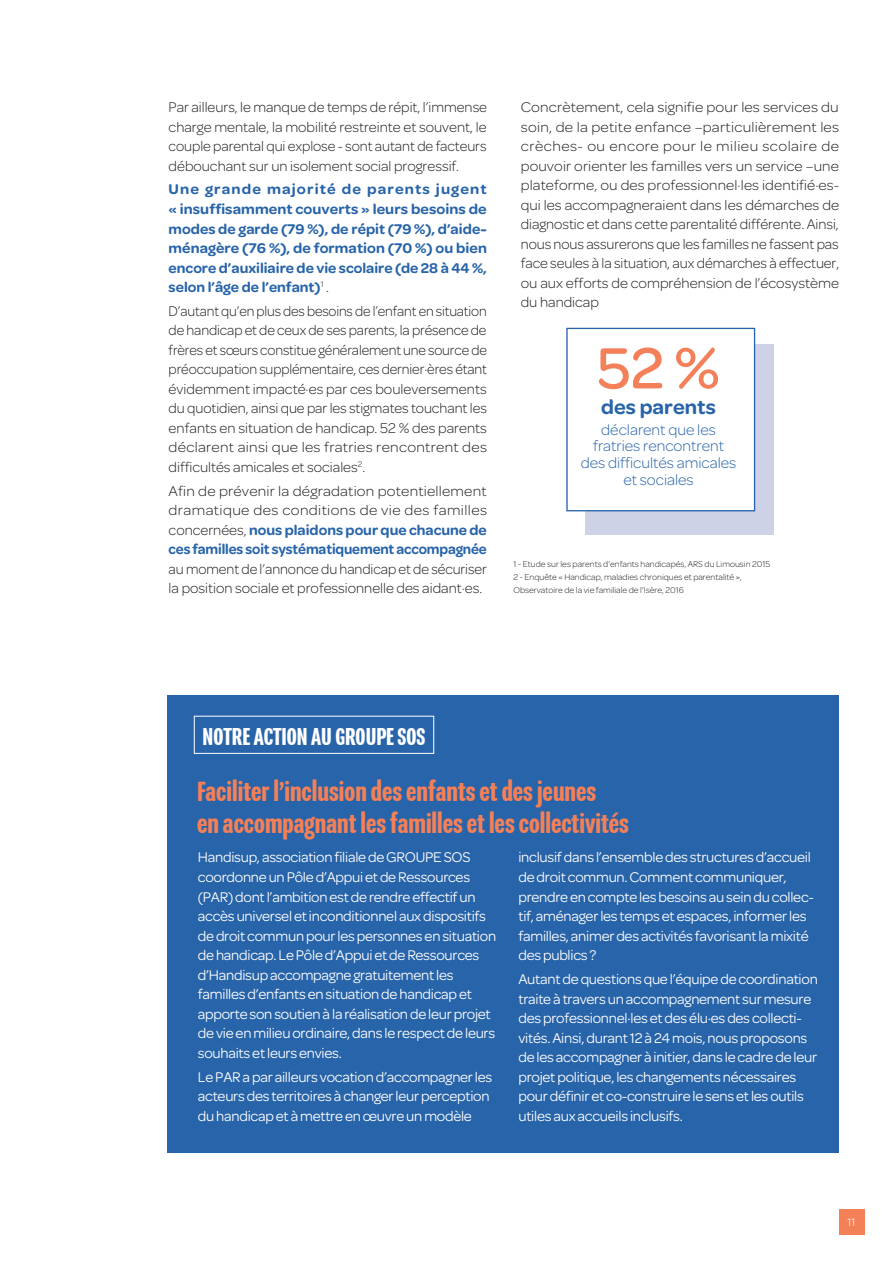
<style>
.page{position:relative;width:893px;height:1263px;background:#fff}
.page>*{position:absolute;margin:0;border:0;box-sizing:border-box;transform-origin:0 0}
.t1{font:500 61.95px "Omnes";color:#f48059}
.t2{font:500 30px/31.5px "Program Narrow";color:#f48058}
.t3{font:500 26.55px "Program Narrow";color:#fff}
.t4{font:600 21.3px "Omnes";color:#2864a9}
.t5{font:300 15.9px/16.6px "Omnes";color:#2864a9;text-align:center}
.t6{font:15px/19.5px "Omnes";letter-spacing:-.015em;color:#fff}
.t7{font:300 15px/19.5px "Omnes";color:#231f20;text-align:justify;scale:1.05 1}
.t8{font:300 15px/19.5px "Omnes";color:#231f20;text-align:justify;scale:.95 1}
.t9{font:300 15px/19.5px "Omnes";color:#231f20;text-align:justify}
.t10{font:600 15px/19.5px "Omnes";color:#2864a9;text-align:justify;scale:1.05 1}
.t11{font:300 12px "Omnes";color:#fff}
.t12{font:300 9px/12.9px "Omnes";color:#231f20}
.s1{font-weight:300;color:#231f20}
.s2{font-weight:600;color:#2864a9}
</style>
<div class="page">
<div style="left:839px;top:1209px;width:25px;height:25px;background:#f48058"></div>
<div style="left:167px;top:694px;width:672px;height:458px;background:#2864a9"></div>
<div style="left:194px;top:716px;width:240px;height:38px;border:1px solid #fff"></div>
<div style="left:586px;top:345px;width:188px;height:190px;background:#cdd2e7"></div>
<div style="left:566px;top:328px;width:189px;height:183px;background:#fff;border:1px solid #2864a9"></div>
<p class="t9" style="left:169px;top:98px;width:320px">Par ailleurs, le manque de temps de répit, l’immense charge mentale, la mobilité restreinte et souvent, le couple parental qui explose - sont autant de facteurs débouchant sur un isolement social progressif.</p>
<p class="t10" style="left:169px;top:180px;width:305px">Une grande majorité de parents jugent « insuffisamment couverts » leurs besoins de modes de garde (79 %), de répit (79 %), d’aide&shy;ménagère (76 %), de formation (70 %) ou bien encore d’auxiliaire de vie scolaire (de 28 à 44 %, selon l’âge de l’enfant)<sup>1</sup> <span class="s1">.</span></p>
<p class="t8" style="left:169px;top:301px;width:337px">D’autant qu’en plus des besoins de l’enfant en situation de handicap et de ceux de ses parents, la présence de frères et sœurs constitue généralement une source de préoccupation supplémentaire, ces dernier·ères étant évidemment impacté·es par ces bouleversements du quotidien, ainsi que par les stigmates touchant les enfants en situation de handicap. 52 % des parents déclarent ainsi que les fratries rencontrent des difficultés amicales et sociales<sup>2</sup>.</p>
<p class="t7" style="left:169px;top:481px;width:305px">Afin de prévenir la dégradation potentiellement dramatique des conditions de vie des familles concernées, <span class="s2">nous plaidons pour que chacune de ces familles soit systématiquement accompagnée</span></p>
<p class="t9" style="left:169px;top:559px;width:320px">au moment de l’annonce du handicap et de sécuriser la position sociale et professionnelle des aidant·es.</p>
<p class="t7" style="left:521px;top:98px;width:305px">Concrètement, cela signifie pour les services du soin, de la petite enfance –particulièrement les crèches- ou encore pour le milieu scolaire de pouvoir orienter les familles vers un service –une plateforme, ou des professionnel·les identifié·es&shy;qui les accompagneraient dans les démarches de diagnostic et dans cette parentalité différente. Ainsi, nous nous assurerons que les familles ne fassent pas face seules à la situation, aux démarches à effectuer, ou aux efforts de compréhension de l’écosystème du handicap</p>
<h1 class="t1" style="left:597px;top:333px;width:124px">52 %</h1>
<h3 class="t4" style="left:601px;top:395px;width:116px">des parents</h3>
<p class="t5" style="left:581px;top:421px;width:157px">déclarent que les fratries rencontrent des difficultés amicales et sociales</p>
<p class="t12" style="left:513px;top:558px;width:258px">1 - Etude sur les parents d’enfants handicapés, ARS du Limousin 2015<br>2 - Enquête « Handicap, maladies chroniques et parentalité »,<br>Observatoire de la vie familiale de l’Isère, 2016</p>
<h3 class="t3" style="left:203px;top:722px;width:224px">NOTRE ACTION AU GROUPE SOS</h3>
<h2 class="t2" style="left:197px;top:776px;width:433px">Faciliter l’inclusion des enfants et des jeunes<br>en accompagnant les familles et les collectivités</h2>
<p class="t6" style="left:198px;top:848px;width:300px">Handisup, association filiale de GROUPE SOS coordonne un Pôle d’Appui et de Ressources (PAR) dont l’ambition est de rendre effectif un accès universel et inconditionnel aux dispositifs de droit commun pour les personnes en situation de handicap. Le Pôle d’Appui et de Ressources d’Handisup accompagne gratuitement les familles d’enfants en situation de handicap et apporte son soutien à la réalisation de leur projet de vie en milieu ordinaire, dans le respect de leurs souhaits et leurs envies.</p>
<p class="t6" style="left:198px;top:1067px;width:296px">Le PAR a par ailleurs vocation d’accompagner les acteurs des territoires à changer leur perception du handicap et à mettre en œuvre un modèle</p>
<p class="t6" style="left:518px;top:848px;width:297px">inclusif dans l’ensemble des structures d’accueil de droit commun. Comment communiquer, prendre en compte les besoins au sein du collec&shy;tif, aménager les temps et espaces, informer les familles, animer des activités favorisant la mixité des publics ?</p>
<p class="t6" style="left:518px;top:969px;width:301px">Autant de questions que l’équipe de coordination traite à travers un accompagnement sur mesure des professionnel·les et des élu·es des collecti&shy;vités. Ainsi, durant 12 à 24 mois, nous proposons de les accompagner à initier, dans le cadre de leur projet politique, les changements nécessaires pour définir et co-construire le sens et les outils utiles aux accueils inclusifs.</p>
<p class="t11" style="left:847px;top:1215px;width:10px">11</p>
</div>
